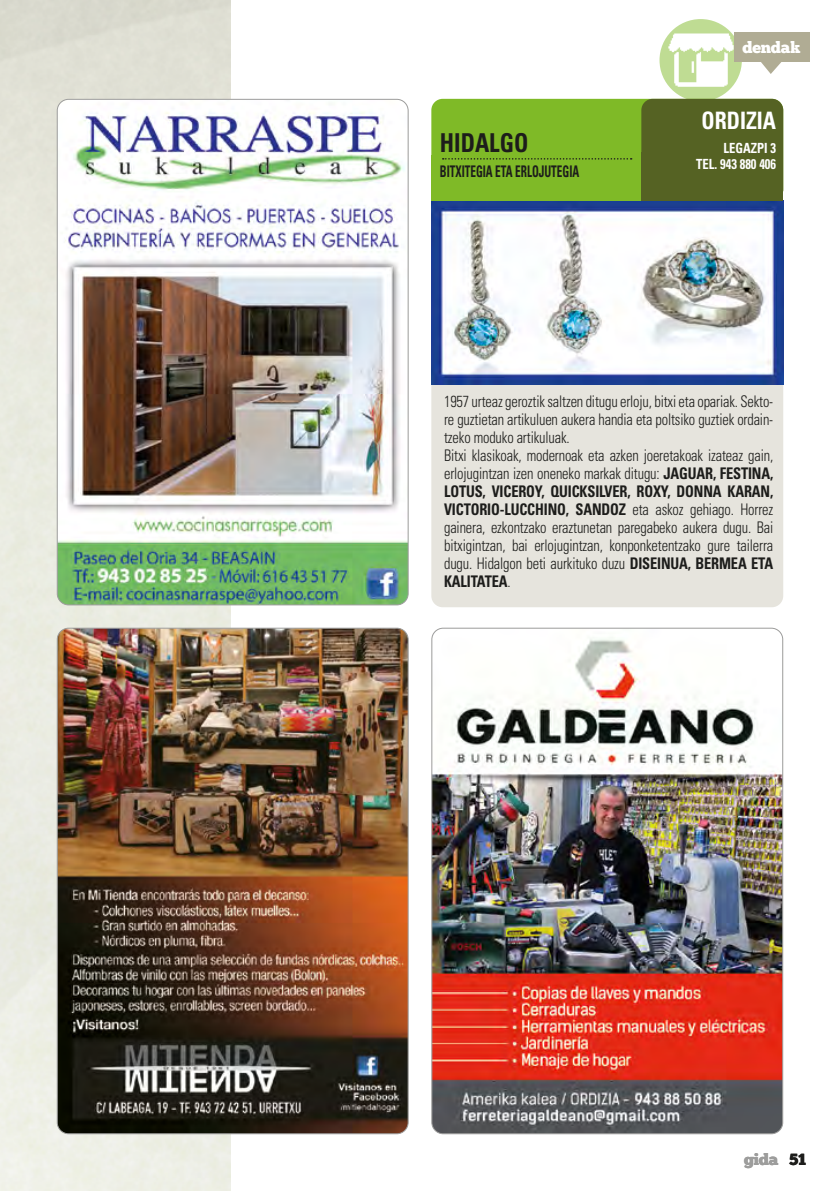
<style>
.page{position:relative;width:840px;height:1191px;background:#fff}
.page>*{position:absolute;margin:0;border:0;box-sizing:border-box;transform-origin:0 0}
.t1{font:700 condensed 26px "Univers";color:#1d1d1b;scale:.9 1}
.t2{font:700 condensed 24px "Univers";color:#fff;scale:.9 1}
.t3{font:300 condensed 16px/18px "Univers";letter-spacing:-.01em;color:#1d1d1b;scale:.9 1}
.t4{font:700 condensed 16px "Univers";color:#1d1d1b;scale:.7 1}
.t5{font:16px "Chunk Five Ex";letter-spacing:-.02em;color:#9d9d9c}
.t6{font:16px "Chunk Five Ex";letter-spacing:-.02em;color:#fff}
.t7{font:700 condensed 14px/16px "Univers";color:#fff;text-align:right;scale:.9 1}
.s1{font-weight:700}
.s2{color:#1d1d1b}
</style>
<div class="page">
<img style="left:0;top:0;width:230px;height:1191px">
<svg style="left:659px;top:19px;width:82px;height:82px"></svg>
<img style="left:666px;top:30px;width:69px;height:58px">
<svg style="left:761px;top:62px;width:20px;height:12px"></svg>
<div style="left:733px;top:32px;width:76px;height:30px;background:#b0ac94"></div>
<img style="left:57px;top:99px;width:351px;height:506px">
<img style="left:57px;top:628px;width:351px;height:505px">
<img style="left:433px;top:628px;width:349px;height:505px">
<div style="left:431px;top:200px;width:351px;height:407px;background:#e6e4dd;border-radius:11px"></div>
<img style="left:431px;top:201px;width:351px;height:183px">
<div style="left:431px;top:99px;width:351px;height:102px;background:#7fba27;border-radius:11px"></div>
<div style="left:431px;top:155px;width:210px;height:46px;background:#7fba27"></div>
<div style="left:641px;top:99px;width:141px;height:102px;background:#556223;border-radius:11px"></div>
<div style="left:641px;top:153px;width:141px;height:48px;background:#556223"></div>
<svg style="left:442px;top:158px;width:189px;height:2px"></svg>
<h1 class="t1" style="left:439px;top:127px;width:100px">HIDALGO</h1>
<p class="t4" style="left:439px;top:161px;width:201px">BITXITEGIA ETA ERLOJUTEGIA</p>
<p class="t6" style="left:742px;top:35px;width:59px">dendak</p>
<h2 class="t2" style="left:701px;top:106px;width:84px">ORDIZIA</h2>
<p class="t7" style="left:696px;top:140px;width:90px">LEGAZPI 3<br>TEL. 943 880 406</p>
<p class="t3" style="left:444px;top:392px;width:367px">1957 urteaz geroztik saltzen ditugu erloju, bitxi eta opariak. Sekto&shy;re guztietan artikuluen aukera handia eta poltsiko guztiek ordain&shy;tzeko moduko artikuluak.<br>Bitxi klasikoak, modernoak eta azken joeretakoak izateaz gain, erlojugintzan izen oneneko markak ditugu: <span class="s1">JAGUAR, FESTINA, LOTUS, VICEROY, QUICKSILVER, ROXY, DONNA KARAN, VICTORIO-LUCCHINO, SANDOZ</span> eta askoz gehiago. Horrez gainera, ezkontzako eraztunetan paregabeko aukera dugu. Bai bitxigintzan, bai erlojugintzan, konponketentzako gure tailerra dugu. Hidalgon beti aurkituko duzu <span class="s1">DISEINUA, BERMEA ETA KALITATEA</span>.</p>
<p class="t5" style="left:743px;top:1147px;width:63px">gida <span class="s2">51</span></p>
</div>
